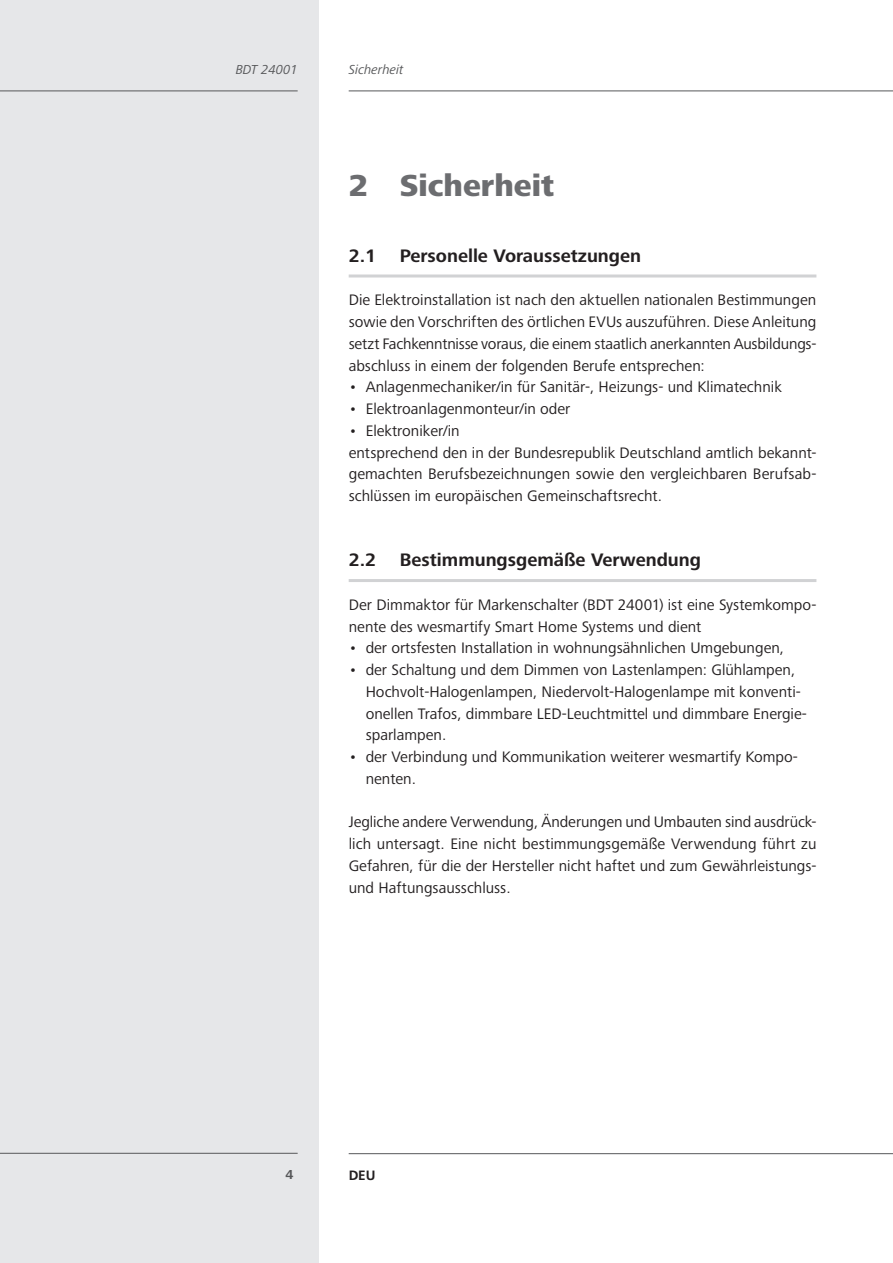
<style>
.page{position:relative;width:893px;height:1263px;background:#fff}
.page>*{position:absolute;margin:0;border:0;box-sizing:border-box;transform-origin:0 0}
.t1{font:800 31.5px "Frutiger Next LTW1 G";color:#6c6d70}
.t2{font:700 18.75px "Frutiger Next LTW1 G";color:#231f20}
.t3{font:15.75px/21.8px "Frutiger Next LTW1 G";color:#231f20}
.t4{font:italic 13.5px "Frutiger Next LTW1 G";color:#57585a}
.t5{font:700 13.5px "Frutiger LT Com";color:#231f20}
.t6{font:700 13.5px "Frutiger Next LTW1 G";color:#57585a}
</style>
<div class="page">
<div style="left:0;top:0;width:319px;height:1263px;background:#e6e7e9"></div>
<hr style="left:349px;top:1153px;width:544px;height:1px;background:#57585a">
<hr style="left:0;top:1153px;width:298px;height:1px;background:#57585a">
<hr style="left:349px;top:91px;width:544px;height:1px;background:#57585a">
<hr style="left:0;top:91px;width:298px;height:1px;background:#57585a">
<hr style="left:349px;top:274px;width:467px;height:3px;background:#d1d2d4">
<hr style="left:349px;top:579px;width:467px;height:3px;background:#d1d2d4">
<p class="t4" style="left:236px;top:61px;width:63px">BDT 24001</p>
<p class="t4" style="left:349px;top:61px;width:56px">Sicherheit</p>
<h1 class="t1" style="left:349px;top:168px;width:207px">2 Sicherheit</h1>
<p class="t2" style="left:349px;top:245px;width:29px">2.1</p>
<p class="t2" style="left:400px;top:245px;width:243px">Personelle Voraussetzungen</p>
<p class="t3" style="left:349px;top:290px;width:469px;text-align:justify">Die Elektroinstallation ist nach den aktuellen nationalen Bestimmungen sowie den Vorschriften des örtlichen EVUs auszuführen. Diese Anleitung setzt Fachkenntnisse voraus, die einem staatlich anerkannten Ausbildungs&shy;abschluss in einem der folgenden Berufe entsprechen:</p>
<p class="t3" style="left:349px;top:377px;width:435px">• Anlagenmechaniker/in für Sanitär-, Heizungs- und Klimatechnik</p>
<p class="t3" style="left:349px;top:398px;width:223px">• Elektroanlagenmonteur/in oder</p>
<p class="t3" style="left:349px;top:420px;width:469px">• Elektroniker/in<br>entsprechend den in der Bundesrepublik Deutschland amtlich bekannt&shy;gemachten Berufsbezeichnungen sowie den vergleichbaren Berufsab&shy;schlüssen im europäischen Gemeinschaftsrecht.</p>
<p class="t2" style="left:349px;top:549px;width:29px">2.2</p>
<p class="t2" style="left:400px;top:549px;width:303px">Bestimmungsgemäße Verwendung</p>
<p class="t3" style="left:349px;top:594px;width:469px">Der Dimmaktor für Markenschalter (BDT 24001) ist eine Systemkompo&shy;nente des wesmartify Smart Home Systems und dient</p>
<p class="t3" style="left:349px;top:638px;width:437px">• der ortsfesten Installation in wohnungsähnlichen Umgebungen,</p>
<p class="t3" style="left:366px;top:659px;width:443px;text-indent:-17px">• der Schaltung und dem Dimmen von Lastenlampen: Glühlampen, Hochvolt-Halogenlampen, Niedervolt-Halogenlampe mit konventi&shy;onellen Trafos, dimmbare LED-Leuchtmittel und dimmbare Energie&shy;sparlampen.</p>
<p class="t3" style="left:366px;top:746px;width:434px;text-indent:-17px">• der Verbindung und Kommunikation weiterer wesmartify Kompo&shy;nenten.</p>
<p class="t3" style="left:349px;top:812px;width:469px;text-align:justify">Jegliche andere Verwendung, Änderungen und Umbauten sind ausdrück&shy;lich untersagt. Eine nicht bestimmungsgemäße Verwendung führt zu Gefahren, für die der Hersteller nicht haftet und zum Gewährleistungs&shy;und Haftungsausschluss.</p>
<p class="t6" style="left:285px;top:1167px;width:9px">4</p>
<p class="t5" style="left:349px;top:1167px;width:28px">DEU</p>
</div>
